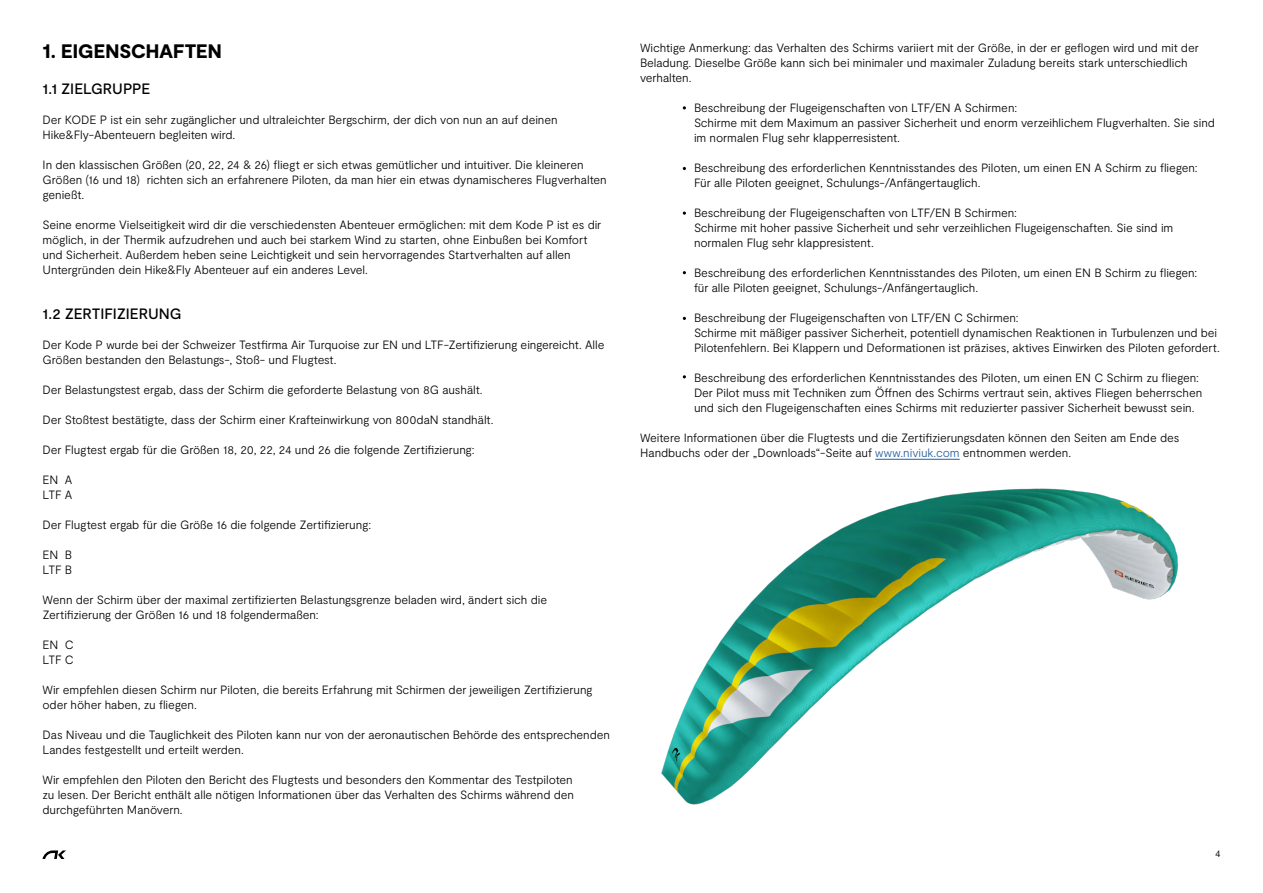
<style>
.page{position:relative;width:1263px;height:893px;background:#fff}
.page>*{position:absolute;margin:0;border:0;box-sizing:border-box;transform-origin:0 0}
.t1{font:900 19.5px "Moderat";color:#000}
.t2{font:500 15px "Moderat";letter-spacing:-.005em;color:#000}
.t3{font:300 12px/15px "Moderat";letter-spacing:-.005em;color:#000}
.t4{font:9px "Helvetica Neue LT Std";color:#000}
.s1{color:#265e9e}
</style>
<div class="page">
<hr style="left:875px;top:459px;width:85px;height:1px;background:#265e9e">
<img style="left:661px;top:488px;width:517px;height:317px">
<svg style="left:43px;top:850px;width:23px;height:9px"></svg>
<h1 class="t1" style="left:43px;top:40px;width:181px">1. EIGENSCHAFTEN</h1>
<p class="t2" style="left:43px;top:80px;width:109px">1.1 ZIELGRUPPE</p>
<p class="t3" style="left:43px;top:112px;width:517px">Der KODE P ist ein sehr zugänglicher und ultraleichter Bergschirm, der dich von nun an auf deinen<br>Hike&amp;Fly-Abenteuern begleiten wird.</p>
<p class="t3" style="left:43px;top:157px;width:566px">In den klassischen Größen (20, 22, 24 &amp; 26) fliegt er sich etwas gemütlicher und intuitiver. Die kleineren<br>Größen (16 und 18) richten sich an erfahrenere Piloten, da man hier ein etwas dynamischeres Flugverhalten genießt.</p>
<p class="t3" style="left:43px;top:217px;width:560px">Seine enorme Vielseitigkeit wird dir die verschiedensten Abenteuer ermöglichen: mit dem Kode P ist es dir möglich, in der Thermik aufzudrehen und auch bei starkem Wind zu starten, ohne Einbußen bei Komfort und Sicherheit. Außerdem heben seine Leichtigkeit und sein hervorragendes Startverhalten auf allen Untergründen dein Hike&amp;Fly Abenteuer auf ein anderes Level.</p>
<p class="t2" style="left:43px;top:305px;width:141px">1.2 ZERTIFIZIERUNG</p>
<p class="t3" style="left:43px;top:337px;width:563px">Der Kode P wurde bei der Schweizer Testfirma Air Turquoise zur EN und LTF-Zertifizierung eingereicht. Alle<br>Größen bestanden den Belastungs-, Stoß- und Flugtest.</p>
<p class="t3" style="left:43px;top:382px;width:442px">Der Belastungstest ergab, dass der Schirm die geforderte Belastung von 8G aushält.</p>
<p class="t3" style="left:43px;top:412px;width:452px">Der Stoßtest bestätigte, dass der Schirm einer Krafteinwirkung von 800daN standhält.</p>
<p class="t3" style="left:43px;top:442px;width:434px">Der Flugtest ergab für die Größen 18, 20, 22, 24 und 26 die folgende Zertifizierung:</p>
<p class="t3" style="left:43px;top:472px;width:31px">EN A<br>LTF A</p>
<p class="t3" style="left:43px;top:517px;width:330px">Der Flugtest ergab für die Größe 16 die folgende Zertifizierung:</p>
<p class="t3" style="left:43px;top:547px;width:31px">EN B<br>LTF B</p>
<p class="t3" style="left:43px;top:592px;width:506px">Wenn der Schirm über der maximal zertifizierten Belastungsgrenze beladen wird, ändert sich die<br>Zertifizierung der Größen 16 und 18 folgendermaßen:</p>
<p class="t3" style="left:43px;top:637px;width:33px">EN C<br>LTF C</p>
<p class="t3" style="left:43px;top:682px;width:552px">Wir empfehlen diesen Schirm nur Piloten, die bereits Erfahrung mit Schirmen der jeweiligen Zertifizierung oder höher haben, zu fliegen.</p>
<p class="t3" style="left:43px;top:727px;width:569px">Das Niveau und die Tauglichkeit des Piloten kann nur von der aeronautischen Behörde des entsprechenden<br>Landes festgestellt und erteilt werden.</p>
<p class="t3" style="left:43px;top:772px;width:533px;text-align:justify">Wir empfehlen den Piloten den Bericht des Flugtests und besonders den Kommentar des Testpiloten zu lesen. Der Bericht enthält alle nötigen Informationen über das Verhalten des Schirms während den durchgeführten Manövern.</p>
<p class="t3" style="left:640px;top:41px;width:560px">Wichtige Anmerkung: das Verhalten des Schirms variiert mit der Größe, in der er geflogen wird und mit der<br>Beladung. Dieselbe Größe kann sich bei minimaler und maximaler Zuladung bereits stark unterschiedlich verhalten.</p>
<p class="t3" style="left:694px;top:101px;width:522px">Beschreibung der Flugeigenschaften von LTF/EN A Schirmen:<br>Schirme mit dem Maximum an passiver Sicherheit und enorm verzeihlichem Flugverhalten. Sie sind im normalen Flug sehr klapperresistent.</p>
<p class="t3" style="left:694px;top:161px;width:505px">Beschreibung des erforderlichen Kenntnisstandes des Piloten, um einen EN A Schirm zu fliegen:<br>Für alle Piloten geeignet, Schulungs-/Anfängertauglich.</p>
<p class="t3" style="left:694px;top:206px;width:481px">Beschreibung der Flugeigenschaften von LTF/EN B Schirmen:<br>Schirme mit hoher passive Sicherheit und sehr verzeihlichen Flugeigenschaften. Sie sind im normalen Flug sehr klappresistent.</p>
<p class="t3" style="left:694px;top:266px;width:505px">Beschreibung des erforderlichen Kenntnisstandes des Piloten, um einen EN B Schirm zu fliegen: für alle Piloten geeignet, Schulungs-/Anfängertauglich.</p>
<p class="t3" style="left:694px;top:311px;width:527px">Beschreibung der Flugeigenschaften von LTF/EN C Schirmen:<br>Schirme mit mäßiger passiver Sicherheit, potentiell dynamischen Reaktionen in Turbulenzen und bei<br>Pilotenfehlern. Bei Klappern und Deformationen ist präzises, aktives Einwirken des Piloten gefordert.</p>
<p class="t3" style="left:694px;top:371px;width:510px">Beschreibung des erforderlichen Kenntnisstandes des Piloten, um einen EN C Schirm zu fliegen:<br>Der Pilot muss mit Techniken zum Öffnen des Schirms vertraut sein, aktives Fliegen beherrschen und sich den Flugeigenschaften eines Schirms mit reduzierter passiver Sicherheit bewusst sein.</p>
<p class="t3" style="left:640px;top:431px;width:541px">Weitere Informationen über die Flugtests und die Zertifizierungsdaten können den Seiten am Ende des<br>Handbuchs oder der „Downloads“-Seite auf <span class="s1">www.niviuk.com</span> entnommen werden.</p>
<p class="t4" style="left:1215px;top:848px;width:7px">4</p>
</div>
